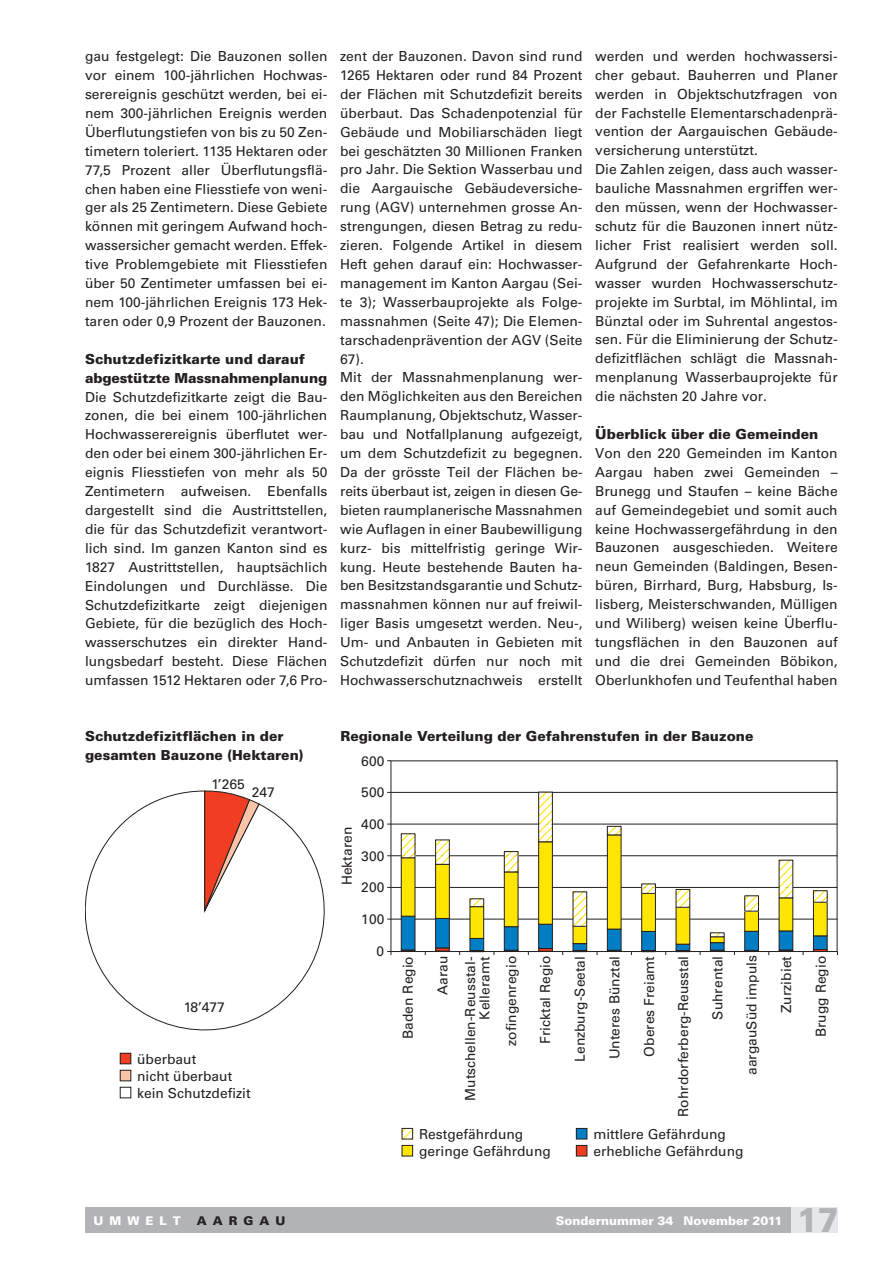
<style>
.page{position:relative;width:893px;height:1263px;background:#fff}
.page>*{position:absolute;margin:0;border:0;box-sizing:border-box;transform-origin:0 0}
.t1{font:900 34.5px "Univers LT Std";color:#b2b3b7;scale:.9 1}
.t2{font:13.8px/18.9px "Univers LT Std";color:#231f20}
.t3{font:900 13.8px/18.9px "Univers LT Std";color:#231f20}
.t4{font:900 12px "Univers LT Std";color:#fff}
.t5{font:900 12px "Univers LT Std";letter-spacing:.5em;color:#231f20}
</style>
<div class="page">
<div style="left:85px;top:1207px;width:706px;height:26px;background:#b2b3b7"></div>
<div style="left:791px;top:1207px;width:47px;height:26px;background:#e6e7e9"></div>
<svg style="left:85px;top:790px;width:239px;height:241px"></svg>
<svg style="left:204px;top:790px;width:56px;height:121px"></svg>
<div style="left:120px;top:1053px;width:11px;height:11px;background:#ef3e22"></div>
<div style="left:120px;top:1053px;width:11px;height:11px;border:1px solid #231f20"></div>
<div style="left:120px;top:1070px;width:11px;height:11px;background:#fbc4a9"></div>
<div style="left:120px;top:1070px;width:11px;height:11px;border:1px solid #231f20"></div>
<div style="left:120px;top:1087px;width:11px;height:11px;border:1px solid #231f20"></div>
<hr style="left:391px;top:919px;width:446px;height:1px;background:#231f20">
<hr style="left:391px;top:887px;width:446px;height:1px;background:#231f20">
<hr style="left:391px;top:855px;width:446px;height:1px;background:#231f20">
<hr style="left:391px;top:824px;width:446px;height:1px;background:#231f20">
<hr style="left:391px;top:792px;width:446px;height:1px;background:#231f20">
<svg style="left:401px;top:834px;width:427px;height:82px"></svg>
<svg style="left:815px;top:892px;width:10px;height:8px"></svg>
<div style="left:813px;top:890px;width:14px;height:12px;border:1px solid #231f20"></div>
<svg style="left:781px;top:862px;width:10px;height:34px"></svg>
<svg style="left:746px;top:897px;width:11px;height:12px"></svg>
<div style="left:744px;top:895px;width:15px;height:16px;border:1px solid #231f20"></div>
<svg style="left:678px;top:891px;width:10px;height:14px"></svg>
<svg style="left:643px;top:886px;width:11px;height:5px"></svg>
<div style="left:641px;top:884px;width:15px;height:9px;border:1px solid #231f20"></div>
<svg style="left:609px;top:828px;width:10px;height:5px"></svg>
<div style="left:607px;top:826px;width:14px;height:9px;border:1px solid #231f20"></div>
<svg style="left:575px;top:894px;width:10px;height:22px"></svg>
<div style="left:573px;top:892px;width:14px;height:34px;border:1px solid #231f20"></div>
<svg style="left:539px;top:794px;width:14px;height:49px"></svg>
<div style="left:538px;top:792px;width:15px;height:50px;border:1px solid #231f20"></div>
<svg style="left:506px;top:853px;width:10px;height:17px"></svg>
<div style="left:504px;top:851px;width:14px;height:21px;border:1px solid #231f20"></div>
<svg style="left:472px;top:900px;width:10px;height:5px"></svg>
<div style="left:470px;top:898px;width:14px;height:9px;border:1px solid #231f20"></div>
<svg style="left:436px;top:842px;width:14px;height:23px"></svg>
<div style="left:435px;top:840px;width:15px;height:24px;border:1px solid #231f20"></div>
<svg style="left:403px;top:835px;width:10px;height:21px"></svg>
<div style="left:401px;top:833px;width:14px;height:25px;border:1px solid #231f20"></div>
<hr style="left:391px;top:761px;width:1px;height:190px;background:#231f20">
<hr style="left:391px;top:951px;width:446px;height:1px;background:#231f20">
<svg style="left:401px;top:916px;width:427px;height:39px"></svg>
<hr style="left:837px;top:760px;width:1px;height:191px;background:#231f20">
<hr style="left:391px;top:760px;width:446px;height:1px;background:#231f20">
<svg style="left:404px;top:1130px;width:7px;height:7px"></svg>
<div style="left:402px;top:1128px;width:11px;height:11px;border:1px solid #231f20"></div>
<div style="left:402px;top:1145px;width:11px;height:11px;background:#ffe601"></div>
<div style="left:402px;top:1145px;width:11px;height:11px;border:1px solid #231f20"></div>
<div style="left:576px;top:1128px;width:11px;height:11px;background:#007ec5"></div>
<div style="left:576px;top:1128px;width:11px;height:11px;border:1px solid #231f20"></div>
<div style="left:576px;top:1145px;width:11px;height:11px;background:#ef3e22"></div>
<div style="left:576px;top:1145px;width:11px;height:11px;border:1px solid #231f20"></div>
<p class="t2" style="left:85px;top:47px;width:244px;text-align:justify">gau festgelegt: Die Bauzonen sollen vor einem 100-jährlichen Hochwas&shy;serereignis geschützt werden, bei ei&shy;nem 300-jährlichen Ereignis werden Überflutungstiefen von bis zu 50 Zen&shy;timetern toleriert. 1135 Hektaren oder 77,5 Prozent aller Überflutungsflä&shy;chen haben eine Fliesstiefe von weni&shy;ger als 25 Zentimetern. Diese Gebiete können mit geringem Aufwand hoch&shy;wassersicher gemacht werden. Effek&shy;tive Problemgebiete mit Fliesstiefen über 50 Zentimeter umfassen bei ei&shy;nem 100-jährlichen Ereignis 173 Hek&shy;taren oder 0,9 Prozent der Bauzonen.</p>
<p class="t3" style="left:85px;top:349px;width:244px">Schutzdefizitkarte und darauf abgestützte Massnahmenplanung</p>
<p class="t2" style="left:85px;top:387px;width:244px;text-align:justify">Die Schutzdefizitkarte zeigt die Bau&shy;zonen, die bei einem 100-jährlichen Hochwasserereignis überflutet wer&shy;den oder bei einem 300-jährlichen Er&shy;eignis Fliesstiefen von mehr als 50<br>Zentimetern aufweisen. Ebenfalls dargestellt sind die Austrittstellen, die für das Schutzdefizit verantwort&shy;lich sind. Im ganzen Kanton sind es 1827 Austrittstellen, hauptsächlich Eindolungen und Durchlässe. Die Schutzdefizitkarte zeigt diejenigen Gebiete, für die bezüglich des Hoch&shy;wasserschutzes ein direkter Hand&shy;lungsbedarf besteht. Diese Flächen umfassen 1512 Hektaren oder 7,6 Pro-</p>
<p class="t2" style="left:340px;top:47px;width:244px">zent der Bauzonen. Davon sind rund 1265 Hektaren oder rund 84 Prozent der Flächen mit Schutzdefizit bereits überbaut. Das Schadenpotenzial für Gebäude und Mobiliarschäden liegt bei geschätzten 30 Millionen Franken pro Jahr. Die Sektion Wasserbau und die Aargauische Gebäudeversiche&shy;rung (AGV) unternehmen grosse An&shy;strengungen, diesen Betrag zu redu&shy;zieren. Folgende Artikel in diesem Heft gehen darauf ein: Hochwasser&shy;management im Kanton Aargau (Sei&shy;te 3); Wasserbauprojekte als Folge&shy;massnahmen (Seite 47); Die Elemen&shy;tarschadenprävention der AGV (Seite 67).<br>Mit der Massnahmenplanung wer&shy;den Möglichkeiten aus den Bereichen Raumplanung, Objektschutz, Wasser&shy;bau und Notfallplanung aufgezeigt, um dem Schutzdefizit zu begegnen.<br>Da der grösste Teil der Flächen be&shy;reits überbaut ist, zeigen in diesen Ge&shy;bieten raumplanerische Massnahmen wie Auflagen in einer Baubewilligung kurz- bis mittelfristig geringe Wir&shy;kung. Heute bestehende Bauten ha&shy;ben Besitzstandsgarantie und Schutz&shy;massnahmen können nur auf freiwil&shy;liger Basis umgesetzt werden. Neu-, Um- und Anbauten in Gebieten mit Schutzdefizit dürfen nur noch mit Hochwasserschutznachweis erstellt</p>
<p class="t2" style="left:595px;top:47px;width:244px">werden und werden hochwassersi&shy;cher gebaut. Bauherren und Planer werden in Objektschutzfragen von der Fachstelle Elementarschadenprä&shy;vention der Aargauischen Gebäude&shy;versicherung unterstützt.<br>Die Zahlen zeigen, dass auch wasser&shy;bauliche Massnahmen ergriffen wer&shy;den müssen, wenn der Hochwasser&shy;schutz für die Bauzonen innert nütz&shy;licher Frist realisiert werden soll.<br>Aufgrund der Gefahrenkarte Hoch&shy;wasser wurden Hochwasserschutz&shy;projekte im Surbtal, im Möhlintal, im Bünztal oder im Suhrental angestos&shy;sen. Für die Eliminierung der Schutz&shy;defizitflächen schlägt die Massnah&shy;menplanung Wasserbauprojekte für die nächsten 20 Jahre vor.</p>
<p class="t3" style="left:595px;top:424px;width:225px">Überblick über die Gemeinden</p>
<p class="t2" style="left:595px;top:444px;width:244px;text-align:justify">Von den 220 Gemeinden im Kanton Aargau haben zwei Gemeinden – Brunegg und Staufen – keine Bäche auf Gemeindegebiet und somit auch keine Hochwassergefährdung in den Bauzonen ausgeschieden. Weitere neun Gemeinden (Baldingen, Besen&shy;büren, Birrhard, Burg, Habsburg, Is&shy;lisberg, Meisterschwanden, Mülligen und Wiliberg) weisen keine Überflu&shy;tungsflächen in den Bauzonen auf und die drei Gemeinden Böbikon, Oberlunkhofen und Teufenthal haben</p>
<p class="t3" style="left:85px;top:727px;width:220px">Schutzdefizitflächen in der gesamten Bauzone (Hektaren)</p>
<p class="t2" style="left:211px;top:774px;width:35px">1’265</p>
<p class="t2" style="left:252px;top:783px;width:25px">247</p>
<p class="t2" style="left:184px;top:997px;width:43px">18’477</p>
<p class="t2" style="left:137px;top:1050px;width:115px;line-height:17px">überbaut<br>nicht überbaut kein Schutzdefizit</p>
<p class="t3" style="left:340px;top:726px;width:415px">Regionale Verteilung der Gefahrenstufen in der Bauzone</p>
<p class="t2" style="left:361px;top:751px;width:25px">600</p>
<p class="t2" style="left:337px;top:885px;width:60px;rotate:-90deg">Hektaren</p>
<p class="t2" style="left:361px;top:783px;width:25px">500</p>
<p class="t2" style="left:361px;top:815px;width:25px">400</p>
<p class="t2" style="left:361px;top:846px;width:25px">300</p>
<p class="t2" style="left:361px;top:878px;width:25px">200</p>
<p class="t2" style="left:361px;top:910px;width:25px">100</p>
<p class="t2" style="left:376px;top:941px;width:9px">0</p>
<p class="t2" style="left:398px;top:1039px;width:84px;rotate:-90deg">Baden Regio</p>
<p class="t2" style="left:429px;top:1101px;width:147px;line-height:27.8px;text-align:right;rotate:-90deg">Aarau<br>Mutschellen-Reusstal-</p>
<p class="t2" style="left:471px;top:1046px;width:91px;line-height:26.5px;text-align:right;rotate:-90deg">Kelleramt zofingenregio</p>
<p class="t2" style="left:536px;top:1044px;width:90px;rotate:-90deg">Fricktal Regio</p>
<p class="t2" style="left:570px;top:1062px;width:107px;rotate:-90deg">Lenzburg-Seetal</p>
<p class="t2" style="left:605px;top:1059px;width:105px;rotate:-90deg">Unteres Bünztal</p>
<p class="t2" style="left:640px;top:1056px;width:102px;rotate:-90deg">Oberes Freiamt</p>
<p class="t2" style="left:674px;top:1117px;width:162px;rotate:-90deg">Rohrdorferberg-Reusstal</p>
<p class="t2" style="left:708px;top:1019px;width:65px;rotate:-90deg">Suhrental</p>
<p class="t2" style="left:742px;top:1075px;width:121px;rotate:-90deg">aargauSüd impuls</p>
<p class="t2" style="left:777px;top:1013px;width:58px;rotate:-90deg">Zurzibiet</p>
<p class="t2" style="left:812px;top:1037px;width:83px;rotate:-90deg">Brugg Regio</p>
<p class="t2" style="left:419px;top:1125px;width:133px;line-height:17px">Restgefährdung geringe Gefährdung</p>
<p class="t2" style="left:593px;top:1125px;width:152px;line-height:17px">mittlere Gefährdung erhebliche Gefährdung</p>
<p class="t4" style="left:94px;top:1213px;width:89px">UMWELT</p>
<p class="t5" style="left:197px;top:1213px;width:90px">AARGAU</p>
<p class="t4" style="left:556px;top:1213px;width:228px">Sondernummer 34 November 2011</p>
<h1 class="t1" style="left:797px;top:1198px;width:48px">17</h1>
</div>
